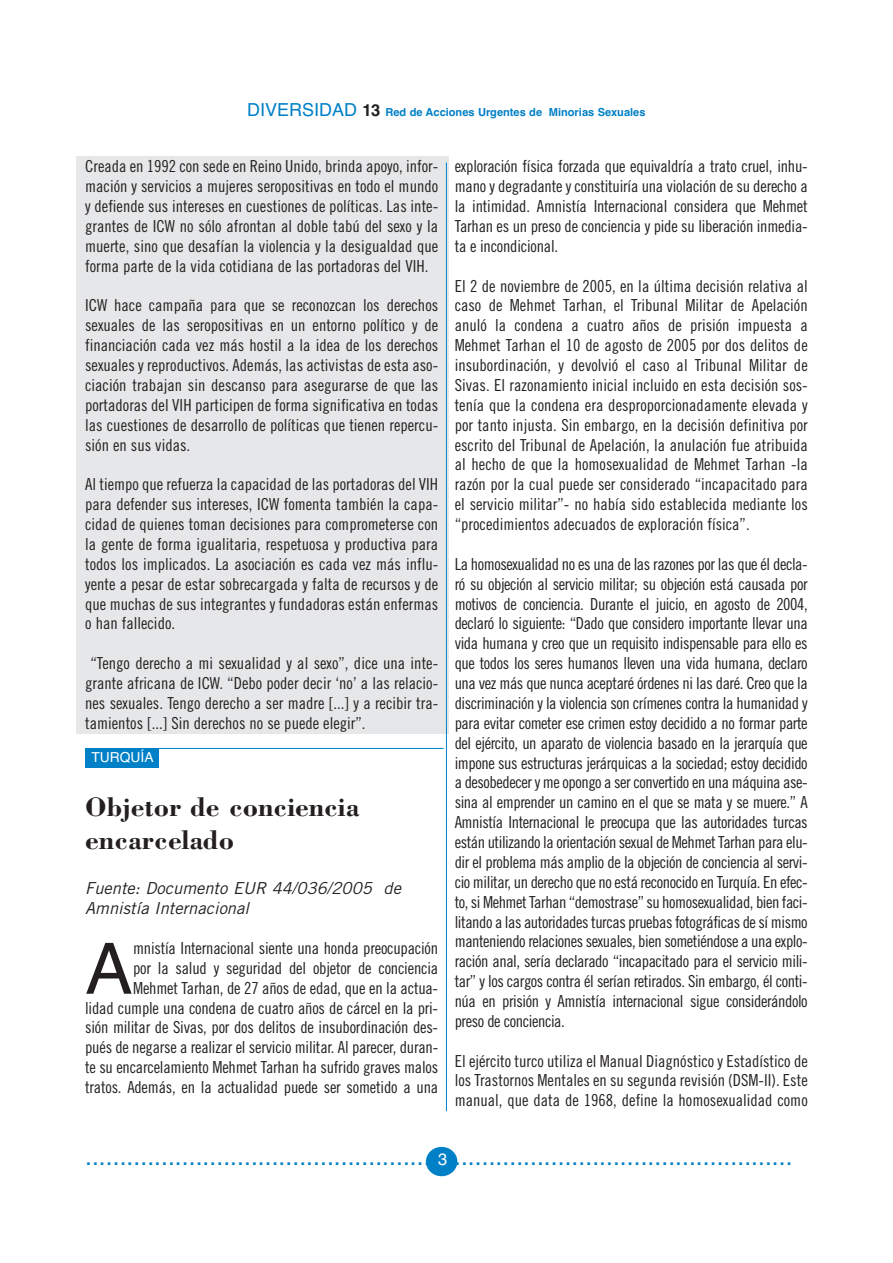
<style>
.page{position:relative;width:893px;height:1263px;background:#fff}
.page>*{position:absolute;margin:0;border:0;box-sizing:border-box;transform-origin:0 0}
.t1{font:70.95px "Helvetica CE";color:#231f20}
.t2{font:700 27.6px/33.2px "Bodoni Std";color:#231f20}
.t3{font:24.9px "Helvetica";color:#0080c6}
.t4{font:16.5px/19.8px "Trade Gothic LT Std Cn 18";letter-spacing:-.015em;color:#231f20;text-align:justify}
.t5{font:italic 16.5px/19.8px "Trade Gothic LT Std";color:#231f20}
.t6{font:13.8px "Helvetica";color:#fff}
.t7{font:700 11.1px "Helvetica";color:#0080c6}
.s1{font-family:"Helvetica CE";font-weight:400;font-size:18px}
.s2{font-size:16.5px;color:#231f20}
.s3{font-size:16.5px;color:#fff}
</style>
<div class="page">
<div style="left:76px;top:156px;width:372px;height:578px;background:#e6e7e8"></div>
<div style="left:426px;top:1147px;width:31px;height:29px;background:#0080c6;border-radius:50%"></div>
<hr style="left:446px;top:163px;width:1px;height:948px;background:#0080c6">
<div style="left:85px;top:749px;width:73px;height:19px;background:#0080c6"></div>
<hr style="left:85px;top:748px;width:358px;height:1px;background:#0080c6">
<p class="t7" style="left:247px;top:108px;width:400px"><span class="s1">DIVERSIDAD</span> <span class="s2">13</span> Red de Acciones Urgentes de Minorias Sexuales</p>
<p class="t4" style="left:85px;top:158px;width:354px">Creada en 1992 con sede en Reino Unido, brinda apoyo, infor&shy;mación y servicios a mujeres seropositivas en todo el mundo y defiende sus intereses en cuestiones de políticas. Las inte&shy;grantes de ICW no sólo afrontan al doble tabú del sexo y la muerte, sino que desafían la violencia y la desigualdad que forma parte de la vida cotidiana de las portadoras del VIH.</p>
<p class="t4" style="left:85px;top:297px;width:354px">ICW hace campaña para que se reconozcan los derechos sexuales de las seropositivas en un entorno político y de financiación cada vez más hostil a la idea de los derechos sexuales y reproductivos. Además, las activistas de esta aso&shy;ciación trabajan sin descanso para asegurarse de que las portadoras del VIH participen de forma significativa en todas las cuestiones de desarrollo de políticas que tienen repercu&shy;sión en sus vidas.</p>
<p class="t4" style="left:85px;top:476px;width:354px">Al tiempo que refuerza la capacidad de las portadoras del VIH para defender sus intereses, ICW fomenta también la capa&shy;cidad de quienes toman decisiones para comprometerse con la gente de forma igualitaria, respetuosa y productiva para todos los implicados. La asociación es cada vez más influ&shy;yente a pesar de estar sobrecargada y falta de recursos y de que muchas de sus integrantes y fundadoras están enfermas o han fallecido.</p>
<p class="t4" style="left:85px;top:655px;width:354px;text-indent:5px">“Tengo derecho a mi sexualidad y al sexo”, dice una inte&shy;grante africana de ICW. “Debo poder decir ‘no’ a las relacio&shy;nes sexuales. Tengo derecho a ser madre [...] y a recibir tra&shy;tamientos [...] Sin derechos no se puede elegir”.</p>
<p class="t6" style="left:91px;top:752px;width:64px">TURQUÍA</p>
<h2 class="t2" style="left:85px;top:792px;width:276px">Objetor de conciencia encarcelado</h2>
<p class="t5" style="left:85px;top:880px;width:317px">Fuente: Documento EUR 44/036/2005 de<br>Amnistía Internacional</p>
<h1 class="t1" style="left:85px;top:928px;width:49px">A</h1>
<p class="t4" style="left:85px;top:940px;width:354px;text-align:right">mnistía Internacional siente una honda preocupación<br>por la salud y seguridad del objetor de conciencia Mehmet Tarhan, de 27 años de edad, que en la actua-<br>lidad cumple una condena de cuatro años de cárcel en la pri&shy;sión militar de Sivas, por dos delitos de insubordinación des&shy;pués de negarse a realizar el servicio militar. Al parecer, duran&shy;te su encarcelamiento Mehmet Tarhan ha sufrido graves malos tratos. Además, en la actualidad puede ser sometido a una</p>
<p class="t4" style="left:454px;top:158px;width:354px">exploración física forzada que equivaldría a trato cruel, inhu&shy;mano y degradante y constituiría una violación de su derecho a la intimidad. Amnistía Internacional considera que Mehmet Tarhan es un preso de conciencia y pide su liberación inmedia&shy;ta e incondicional.</p>
<p class="t4" style="left:454px;top:277px;width:354px">El 2 de noviembre de 2005, en la última decisión relativa al caso de Mehmet Tarhan, el Tribunal Militar de Apelación anuló la condena a cuatro años de prisión impuesta a Mehmet Tarhan el 10 de agosto de 2005 por dos delitos de insubordinación, y devolvió el caso al Tribunal Militar de Sivas. El razonamiento inicial incluido en esta decisión sos&shy;tenía que la condena era desproporcionadamente elevada y por tanto injusta. Sin embargo, en la decisión definitiva por escrito del Tribunal de Apelación, la anulación fue atribuida al hecho de que la homosexualidad de Mehmet Tarhan -la razón por la cual puede ser considerado “incapacitado para el servicio militar”- no había sido establecida mediante los “procedimientos adecuados de exploración física”.</p>
<p class="t4" style="left:454px;top:555px;width:354px">La homosexualidad no es una de las razones por las que él decla&shy;ró su objeción al servicio militar; su objeción está causada por motivos de conciencia. Durante el juicio, en agosto de 2004, declaró lo siguiente: “Dado que considero importante llevar una vida humana y creo que un requisito indispensable para ello es que todos los seres humanos lleven una vida humana, declaro una vez más que nunca aceptaré órdenes ni las daré. Creo que la discriminación y la violencia son crímenes contra la humanidad y para evitar cometer ese crimen estoy decidido a no formar parte del ejército, un aparato de violencia basado en la jerarquía que impone sus estructuras jerárquicas a la sociedad; estoy decidido a desobedecer y me opongo a ser convertido en una máquina ase&shy;sina al emprender un camino en el que se mata y se muere.” A Amnistía Internacional le preocupa que las autoridades turcas están utilizando la orientación sexual de Mehmet Tarhan para elu&shy;dir el problema más amplio de la objeción de conciencia al servi&shy;cio militar, un derecho que no está reconocido en Turquía. En efec&shy;to, si Mehmet Tarhan “demostrase” su homosexualidad, bien faci&shy;litando a las autoridades turcas pruebas fotográficas de sí mismo manteniendo relaciones sexuales, bien sometiéndose a una explo&shy;ración anal, sería declarado “incapacitado para el servicio mili&shy;tar” y los cargos contra él serían retirados. Sin embargo, él conti&shy;núa en prisión y Amnistía internacional sigue considerándolo preso de conciencia.</p>
<p class="t4" style="left:454px;top:1052px;width:354px">El ejército turco utiliza el Manual Diagnóstico y Estadístico de los Trastornos Mentales en su segunda revisión (DSM-II). Este manual, que data de 1968, define la homosexualidad como</p>
<h3 class="t3" style="left:85px;top:1147px;width:709px">.................................................. <span class="s3">3</span>..................................................</h3>
</div>
